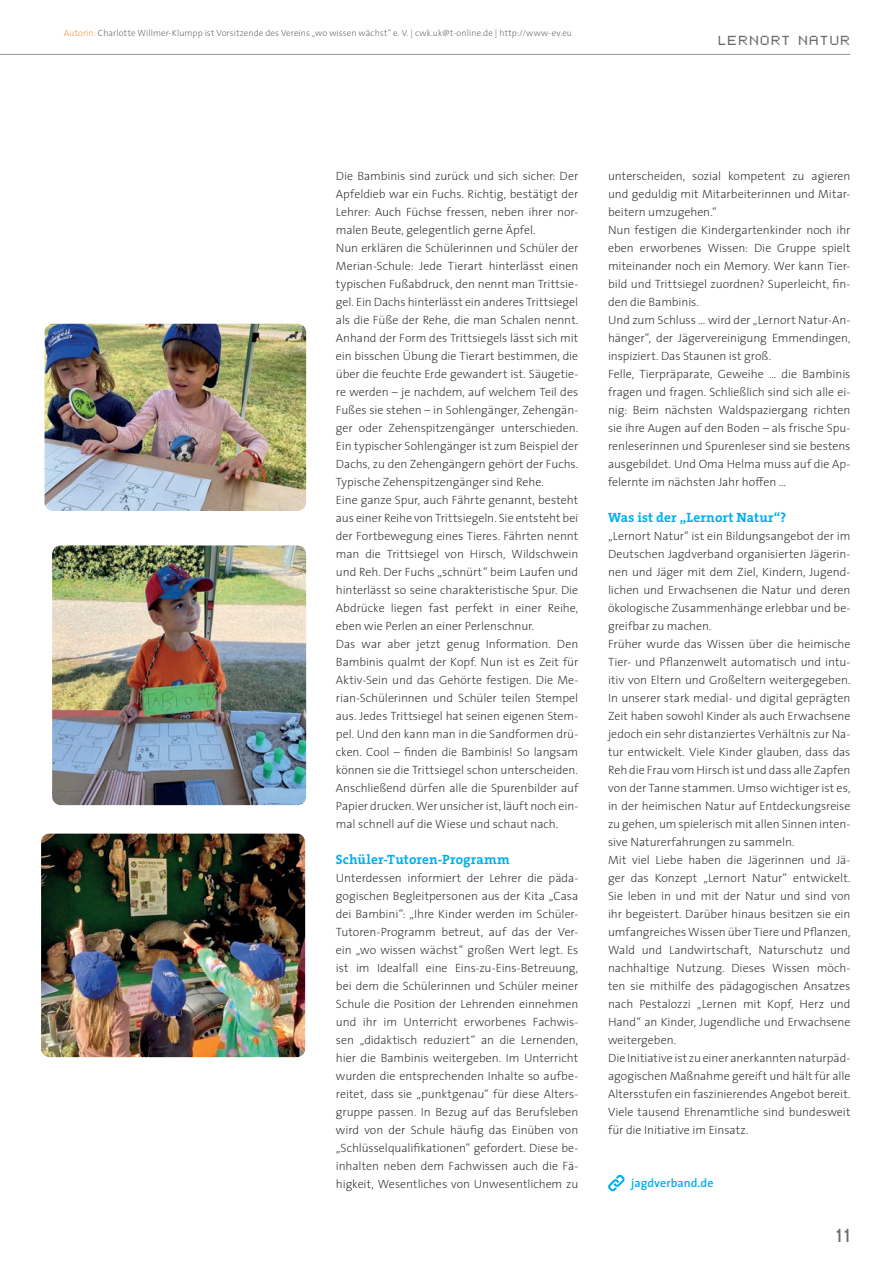
<style>
.page{position:relative;width:893px;height:1263px;background:#fff}
.page>*{position:absolute;margin:0;border:0;box-sizing:border-box;transform-origin:0 0}
.t1{font:15px "Pixel FJ8 pt 1 Normal";color:#6c6d70}
.t2{font:700 13.5px "The Serif";letter-spacing:.005em;color:#00aeef}
.t3{font:200 12px/18px "The Sans";letter-spacing:-.005em;color:#231f20}
.t4{font:600 12px "The Sans";letter-spacing:.005em;color:#00aeef}
.t5{font:10.5px "Pixel FJ8 pt 1 Normal";letter-spacing:.16em;color:#6c6d70}
.t6{font:200 9px "The Sans";letter-spacing:.01em;color:#57585a}
.s1{color:#f58220}
</style>
<div class="page">
<hr style="left:0;top:54px;width:850px;height:1px;background:#939598">
<svg style="left:608px;top:1174px;width:17px;height:17px"></svg>
<img style="left:45px;top:324px;width:261px;height:187px">
<img style="left:52px;top:545px;width:254px;height:260px">
<img style="left:41px;top:833px;width:264px;height:224px">
<p class="t6" style="left:64px;top:28px;width:510px"><span class="s1">Autorin:</span> Charlotte Willmer-Klumpp ist Vorsitzende des Vereins „wo wissen wächst“ e. V. | cwk.uk@t-online.de | http://www-ev.eu</p>
<p class="t5" style="left:719px;top:32px;width:133px">LERNORT NATUR</p>
<p class="t3" style="left:336px;top:167px;width:244px">Die Bambinis sind zurück und sich sicher: Der Apfeldieb war ein Fuchs. Richtig, bestätigt der Lehrer: Auch Füchse fressen, neben ihrer nor&shy;malen Beute, gelegentlich gerne Äpfel.<br>Nun erklären die Schülerinnen und Schüler der Merian-Schule: Jede Tierart hinterlässt einen typischen Fußabdruck, den nennt man Trittsie&shy;gel. Ein Dachs hinterlässt ein anderes Trittsiegel als die Füße der Rehe, die man Schalen nennt.<br>Anhand der Form des Trittsiegels lässt sich mit ein bisschen Übung die Tierart bestimmen, die über die feuchte Erde gewandert ist. Säugetie&shy;re werden – je nachdem, auf welchem Teil des Fußes sie stehen – in Sohlengänger, Zehengän&shy;ger oder Zehenspitzengänger unterschieden.<br>Ein typischer Sohlengänger ist zum Beispiel der Dachs, zu den Zehengängern gehört der Fuchs.<br>Typische Zehenspitzengänger sind Rehe.<br>Eine ganze Spur, auch Fährte genannt, besteht aus einer Reihe von Trittsiegeln. Sie entsteht bei der Fortbewegung eines Tieres. Fährten nennt man die Trittsiegel von Hirsch, Wildschwein und Reh. Der Fuchs „schnürt“ beim Laufen und hinterlässt so seine charakteristische Spur. Die Abdrücke liegen fast perfekt in einer Reihe, eben wie Perlen an einer Perlenschnur.<br>Das war aber jetzt genug Information. Den Bambinis qualmt der Kopf. Nun ist es Zeit für Aktiv-Sein und das Gehörte festigen. Die Me&shy;rian-Schülerinnen und Schüler teilen Stempel aus. Jedes Trittsiegel hat seinen eigenen Stem&shy;pel. Und den kann man in die Sandformen drü&shy;cken. Cool – finden die Bambinis! So langsam können sie die Trittsiegel schon unterscheiden.<br>Anschließend dürfen alle die Spurenbilder auf Papier drucken. Wer unsicher ist, läuft noch ein&shy;mal schnell auf die Wiese und schaut nach.</p>
<p class="t2" style="left:336px;top:848px;width:176px">Schüler-Tutoren-Programm</p>
<p class="t3" style="left:336px;top:869px;width:244px;text-align:justify">Unterdessen informiert der Lehrer die päda&shy;gogischen Begleitpersonen aus der Kita „Casa dei Bambini“: „Ihre Kinder werden im Schüler-Tutoren-Programm betreut, auf das der Ver&shy;ein „wo wissen wächst“ großen Wert legt. Es ist im Idealfall eine Eins-zu-Eins-Betreuung, bei dem die Schülerinnen und Schüler meiner Schule die Position der Lehrenden einnehmen und ihr im Unterricht erworbenes Fachwis&shy;sen „didaktisch reduziert“ an die Lernenden, hier die Bambinis weitergeben. Im Unterricht wurden die entsprechenden Inhalte so aufbe&shy;reitet, dass sie „punktgenau“ für diese Alters&shy;gruppe passen. In Bezug auf das Berufsleben wird von der Schule häufig das Einüben von „Schlüsselqualifikationen“ gefordert. Diese be&shy;inhalten neben dem Fachwissen auch die Fä&shy;higkeit, Wesentliches von Unwesentlichem zu</p>
<p class="t3" style="left:608px;top:167px;width:244px">unterscheiden, sozial kompetent zu agieren und geduldig mit Mitarbeiterinnen und Mitar&shy;beitern umzugehen.“<br>Nun festigen die Kindergartenkinder noch ihr eben erworbenes Wissen: Die Gruppe spielt miteinander noch ein Memory. Wer kann Tier&shy;bild und Trittsiegel zuordnen? Superleicht, fin&shy;den die Bambinis.<br>Und zum Schluss … wird der „Lernort Natur-An&shy;hänger“, der Jägervereinigung Emmendingen, inspiziert. Das Staunen ist groß.<br>Felle, Tierpräparate, Geweihe … die Bambinis fragen und fragen. Schließlich sind sich alle ei&shy;nig: Beim nächsten Waldspaziergang richten sie ihre Augen auf den Boden – als frische Spu&shy;renleserinnen und Spurenleser sind sie bestens ausgebildet. Und Oma Helma muss auf die Ap&shy;felernte im nächsten Jahr hoffen …</p>
<p class="t2" style="left:608px;top:506px;width:180px">Was ist der „Lernort Natur“?</p>
<p class="t3" style="left:608px;top:527px;width:244px">„Lernort Natur“ ist ein Bildungsangebot der im Deutschen Jagdverband organisierten Jägerin&shy;nen und Jäger mit dem Ziel, Kindern, Jugend&shy;lichen und Erwachsenen die Natur und deren ökologische Zusammenhänge erlebbar und be&shy;greifbar zu machen.<br>Früher wurde das Wissen über die heimische Tier- und Pflanzenwelt automatisch und intu&shy;itiv von Eltern und Großeltern weitergegeben.<br>In unserer stark medial- und digital geprägten Zeit haben sowohl Kinder als auch Erwachsene jedoch ein sehr distanziertes Verhältnis zur Na&shy;tur entwickelt. Viele Kinder glauben, dass das Reh die Frau vom Hirsch ist und dass alle Zapfen von der Tanne stammen. Umso wichtiger ist es, in der heimischen Natur auf Entdeckungsreise zu gehen, um spielerisch mit allen Sinnen inten&shy;sive Naturerfahrungen zu sammeln.<br>Mit viel Liebe haben die Jägerinnen und Jä&shy;ger das Konzept „Lernort Natur“ entwickelt.<br>Sie leben in und mit der Natur und sind von ihr begeistert. Darüber hinaus besitzen sie ein umfangreiches Wissen über Tiere und Pflanzen, Wald und Landwirtschaft, Naturschutz und nachhaltige Nutzung. Dieses Wissen möch&shy;ten sie mithilfe des pädagogischen Ansatzes nach Pestalozzi „Lernen mit Kopf, Herz und Hand“ an Kinder, Jugendliche und Erwachsene weitergeben.<br>Die Initiative ist zu einer anerkannten naturpäd&shy;agogischen Maßnahme gereift und hält für alle Altersstufen ein faszinierendes Angebot bereit.<br>Viele tausend Ehrenamtliche sind bundesweit für die Initiative im Einsatz.</p>
<p class="t4" style="left:631px;top:1173px;width:84px">jagdverband.de</p>
<p class="t1" style="left:837px;top:1223px;width:15px">11</p>
</div>
